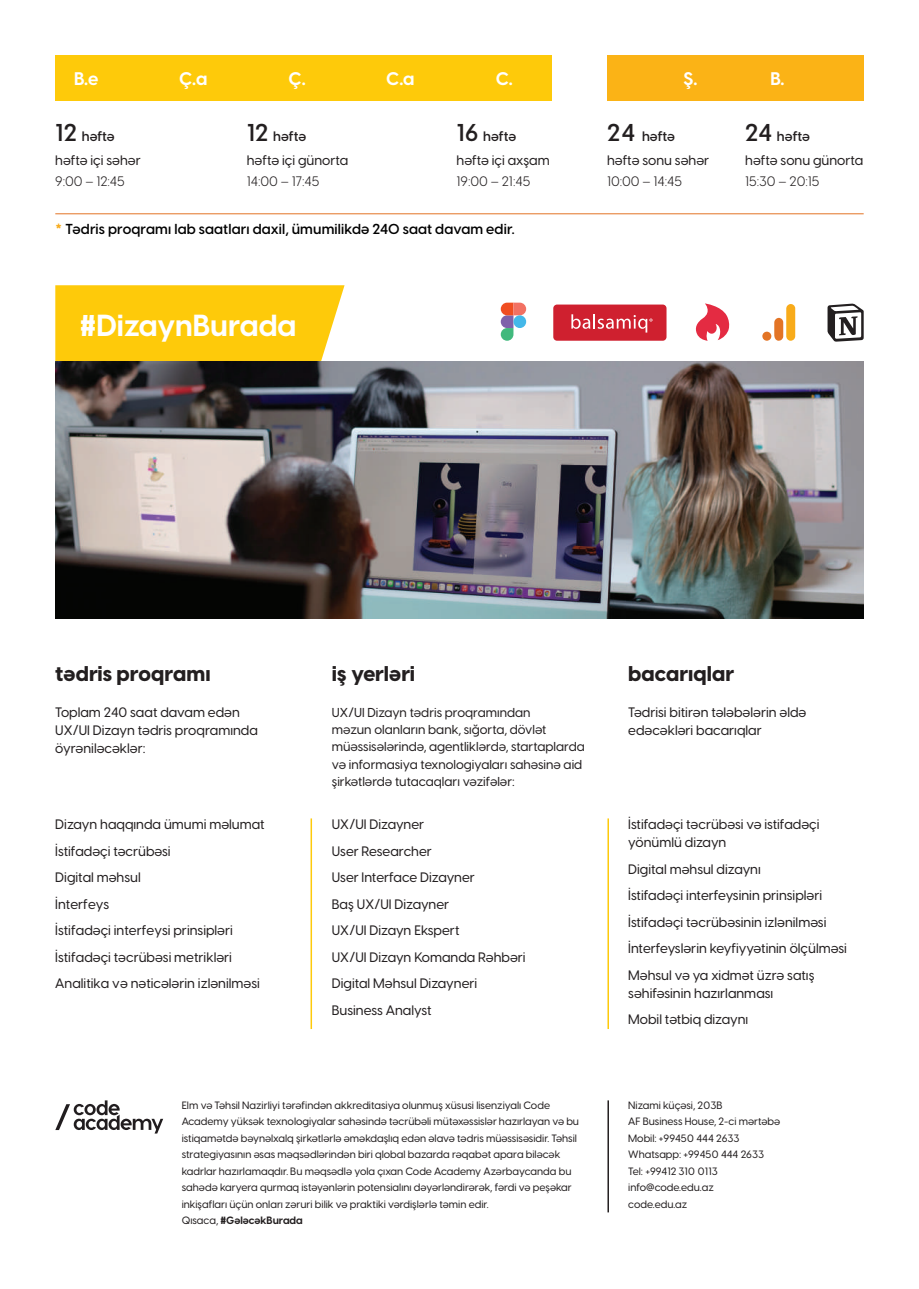
<style>
.page{position:relative;width:919px;height:1289px;background:#fff}
.page>*{position:absolute;margin:0;border:0;box-sizing:border-box;transform-origin:0 0}
.t1{font:700 30px "Visby CF";color:#fff}
.t2{font:800 21px "Visby CF";letter-spacing:.005em;color:#231f20}
.t3{font:700 18px "Visby CF";color:#fff}
.t4{font:600 14.25px "Visby CF";letter-spacing:.01em;color:#000}
.t5{font:500 13.5px/26.5px "Visby CF";color:#231f20}
.t6{font:13.5px "Visby CF";color:#231f20}
.t7{font:500 12.75px/17.2px "Visby CF";color:#231f20}
.t8{font:500 10.5px/16.5px "Visby CF";color:#231f20}
.s1{font-weight:600;font-size:24px}
.s2{font-weight:600}
.s3{color:#f7ab1b}
.s4{font-weight:700}
</style>
<div class="page">
<div style="left:55px;top:55px;width:496px;height:46px;background:#feca0a"></div>
<div style="left:55px;top:285px;width:289px;height:77px;background:#feca0a"></div>
<hr style="left:607px;top:1100px;width:2px;height:112px;background:#231f20">
<div style="left:607px;top:55px;width:256px;height:46px;background:#fbb316"></div>
<div style="left:553px;top:304px;width:113px;height:37px;background:#cf202f;border-radius:4px"></div>
<svg style="left:571px;top:314px;width:81px;height:18px"></svg>
<svg style="left:762px;top:304px;width:33px;height:37px"></svg>
<svg style="left:695px;top:303px;width:34px;height:38px"></svg>
<svg style="left:827px;top:303px;width:36px;height:39px"></svg>
<hr style="left:310px;top:818px;width:2px;height:211px;background:#feca0a">
<hr style="left:607px;top:818px;width:2px;height:211px;background:#feca0a">
<img style="left:55px;top:362px;width:808px;height:256px">
<svg style="left:500px;top:302px;width:26px;height:39px"></svg>
<div style="left:513px;top:315px;width:13px;height:13px;background:#44b8e9;border-radius:50%"></div>
<svg style="left:55px;top:1100px;width:108px;height:33px"></svg>
<hr style="left:55px;top:213px;width:808px;height:1px;background:#e37425">
<h3 class="t3" style="left:74px;top:67px;width:26px">B.e</h3>
<h3 class="t3" style="left:179px;top:67px;width:30px">Ç.a</h3>
<h3 class="t3" style="left:288px;top:67px;width:18px">Ç.</h3>
<h3 class="t3" style="left:386px;top:67px;width:30px">C.a</h3>
<h3 class="t3" style="left:495px;top:67px;width:18px">C.</h3>
<h3 class="t3" style="left:683px;top:67px;width:15px">Ş.</h3>
<h3 class="t3" style="left:770px;top:67px;width:16px">B.</h3>
<p class="t5" style="left:607px;top:125px;width:104px;line-height:23.4px"><span class="s1">24</span> <span class="s2">həftə </span>həftə sonu səhər</p>
<p class="t6" style="left:607px;top:173px;width:76px">10:00 – 14:45</p>
<p class="t5" style="left:55px;top:125px;width:87px;line-height:23.4px"><span class="s1">12</span> <span class="s2">həftə </span>həftə içi səhər</p>
<p class="t6" style="left:55px;top:173px;width:71px">9:00 – 12:45</p>
<p class="t5" style="left:247px;top:125px;width:103px;line-height:23.4px"><span class="s1">12</span> <span class="s2">həftə<br></span>həftə içi günorta</p>
<p class="t6" style="left:247px;top:173px;width:74px">14:00 – 17:45</p>
<p class="t5" style="left:745px;top:125px;width:120px;line-height:23.4px"><span class="s1">24</span> <span class="s2">həftə<br></span>həftə sonu günorta</p>
<p class="t6" style="left:745px;top:173px;width:76px">15:30 – 20:15</p>
<p class="t5" style="left:456px;top:125px;width:95px;line-height:23.4px"><span class="s1">16</span> <span class="s2">həftə </span>həftə içi axşam</p>
<p class="t6" style="left:456px;top:173px;width:75px">19:00 – 21:45</p>
<p class="t4" style="left:55px;top:220px;width:461px"><span class="s3">*</span> Tədris proqramı lab saatları daxil, ümumilikdə 240 saat davam edir.</p>
<h1 class="t1" style="left:80px;top:306px;width:218px">#DizaynBurada</h1>
<h2 class="t2" style="left:55px;top:659px;width:157px">tədris proqramı</h2>
<p class="t5" style="left:55px;top:703px;width:204px;line-height:18px">Toplam 240 saat davam edən<br>UX/UI Dizayn tədris proqramında öyrəniləcəklər:</p>
<p class="t5" style="left:55px;top:811px;width:211px">Dizayn haqqında ümumi məlumat<br>İstifadəçi təcrübəsi<br>Digital məhsul<br>İnterfeys<br>İstifadəçi interfeysi prinsipləri<br>İstifadəçi təcrübəsi metrikləri<br>Analitika və nəticələrin izlənilməsi</p>
<h2 class="t2" style="left:332px;top:659px;width:85px">iş yerləri</h2>
<p class="t7" style="left:332px;top:703px;width:254px">UX/UI Dizayn tədris proqramından<br>məzun olanların bank, sığorta, dövlət müəssisələrində, agentliklərdə, startaplarda və informasiya texnologiyaları sahəsinə aid şirkətlərdə tutacaqları vəzifələr:</p>
<p class="t5" style="left:332px;top:811px;width:195px">UX/UI Dizayner<br>User Researcher<br>User Interface Dizayner<br>Baş UX/UI Dizayner<br>UX/UI Dizayn Ekspert<br>UX/UI Dizayn Komanda Rəhbəri<br>Digital Məhsul Dizayneri<br>Business Analyst</p>
<p class="t8" style="left:182px;top:1096px;width:399px">Elm və Təhsil Nazirliyi tərəfindən akkreditasiya olunmuş xüsusi lisenziyalı Code Academy yüksək texnologiyalar sahəsində təcrübəli mütəxəssislər hazırlayan və bu istiqamətdə bəynəlxalq şirkətlərlə əməkdaşlıq edən əlavə tədris müəssisəsidir. Təhsil strategiyasının əsas məqsədlərindən biri qlobal bazarda rəqabət apara biləcək kadrlar hazırlamaqdır. Bu məqsədlə yola çıxan Code Academy Azərbaycanda bu sahədə karyera qurmaq istəyənlərin potensialını dəyərləndirərək, fərdi və peşəkar inkişafları üçün onları zəruri bilik və praktiki vərdişlərlə təmin edir.<br>Qısaca, <span class="s4">#GələcəkBurada</span></p>
<h2 class="t2" style="left:628px;top:659px;width:108px">bacarıqlar</h2>
<p class="t5" style="left:628px;top:703px;width:180px;line-height:18px">Tədrisi bitirən tələbələrin əldə edəcəkləri bacarıqlar</p>
<p class="t5" style="left:628px;top:815px;width:193px;line-height:18px">İstifadəçi təcrübəsi və istifadəçi yönümlü dizayn</p>
<p class="t5" style="left:628px;top:855px;width:220px">Digital məhsul dizaynı<br>İstifadəçi interfeysinin prinsipləri İstifadəçi təcrübəsinin izlənilməsi İnterfeyslərin keyfiyyətinin ölçülməsi Məhsul və ya xidmət üzrə satış</p>
<p class="t5" style="left:628px;top:979px;width:147px">səhifəsinin hazırlanması<br>Mobil tətbiq dizaynı</p>
<p class="t8" style="left:628px;top:1096px;width:153px">Nizami küçəsi, 203B<br>AF Business House, 2-ci mərtəbə<br>Mobil: +99450 444 2633<br>Whatsapp: +99450 444 2633<br>Tel: +99412 310 0113 info@code.edu.az<br>code.edu.az</p>
</div>
